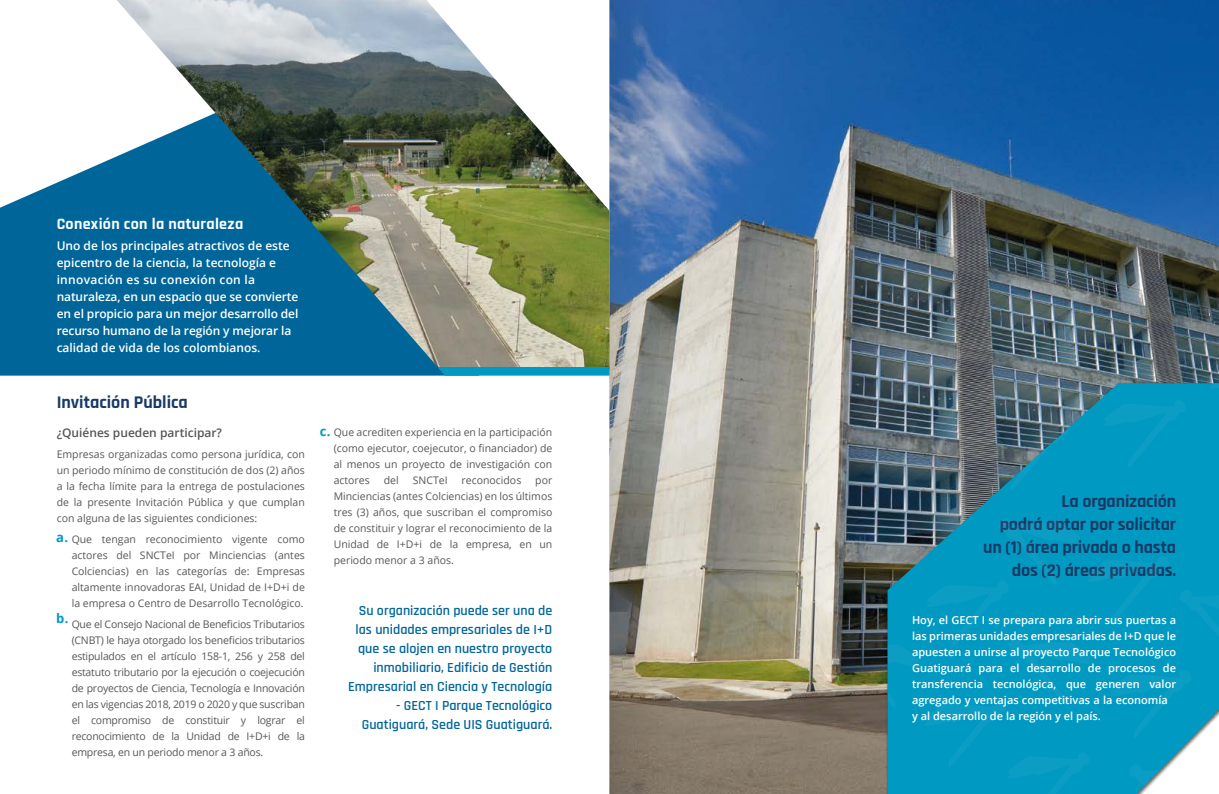
<style>
.page{position:relative;width:1219px;height:794px;background:#fff}
.page>*{position:absolute;margin:0;border:0;box-sizing:border-box;transform-origin:0 0}
.t1{font:700 18px/23px "Rajdhani";letter-spacing:-.01em;color:#183a65;text-align:right}
.t2{font:700 16px "Rajdhani";letter-spacing:.02em;color:#fff}
.t3{font:600 14px/19px "Rajdhani";color:#00669a;text-align:right}
.t4{font:700 13px "Open Sans";color:#0099c2}
.t5{font:600 12px/17px "Open Sans";color:#fff}
.t6{font:600 12px "Open Sans";color:#575756}
.t7{font:600 11px/16px "Open Sans";color:#fff}
.t8{font:10.5px/16px "Open Sans";color:#575756;text-align:justify}
</style>
<div class="page">
<img style="left:666px;top:0;width:553px;height:794px">
<svg style="left:0;top:156px;width:438px;height:219px;background:#1c77a5"></svg>
<img style="left:117px;top:0;width:492px;height:369px">
<svg style="left:438px;top:367px;width:171px;height:8px"></svg>
<svg style="left:887px;top:383px;width:332px;height:411px;background:#1692b5"></svg>
<svg style="left:609px;top:0;width:57px;height:794px;background:#7c8793"></svg>
<h2 class="t2" style="left:57px;top:214px;width:188px">Conexión con la naturaleza</h2>
<p class="t5" style="left:57px;top:237px;width:243px">Uno de los principales atractivos de este epicentro de la ciencia, la tecnología e innovación es su conexión con la naturaleza, en un espacio que se convierte en el propicio para un mejor desarrollo del recurso humano de la región y mejorar la calidad de vida de los colombianos.</p>
<h1 class="t1" style="left:57px;top:391px;width:133px">Invitación Pública</h1>
<p class="t6" style="left:57px;top:424px;width:167px">¿Quiénes pueden participar?</p>
<p class="t8" style="left:57px;top:446px;width:250px">Empresas organizadas como persona jurídica, con un periodo mínimo de constitución de dos (2) años a la fecha límite para la entrega de postulaciones de la presente Invitación Pública y que cumplan con alguna de las siguientes condiciones:</p>
<p class="t8" style="left:72px;top:531px;width:235px">Que tengan reconocimiento vigente como actores del SNCTeI por Minciencias (antes Colciencias) en las categorías de: Empresas altamente innovadoras EAI, Unidad de I+D+i de la empresa o Centro de Desarrollo Tecnológico.</p>
<p class="t8" style="left:72px;top:616px;width:235px">Que el Consejo Nacional de Beneficios Tributarios (CNBT) le haya otorgado los beneficios tributarios estipulados en el artículo 158-1, 256 y 258 del estatuto tributario por la ejecución o coejecución de proyectos de Ciencia, Tecnología e Innovación en las vigencias 2018, 2019 o 2020 y que suscriban el compromiso de constituir y lograr el reconocimiento de la Unidad de I+D+i de la empresa, en un periodo menor a 3 años.</p>
<p class="t4" style="left:56px;top:528px;width:13px">a.</p>
<p class="t4" style="left:56px;top:609px;width:14px">b.</p>
<p class="t8" style="left:334px;top:424px;width:220px">Que acrediten experiencia en la participación (como ejecutor, coejecutor, o financiador) de al menos un proyecto de investigación con actores</p>
<p class="t4" style="left:320px;top:422px;width:12px">c.</p>
<p class="t8" style="left:384px;top:472px;width:16px">del</p>
<p class="t8" style="left:413px;top:472px;width:36px">SNCTeI</p>
<p class="t8" style="left:462px;top:472px;width:61px">reconocidos</p>
<p class="t8" style="left:334px;top:472px;width:220px;text-indent:202px">por Minciencias (antes Colciencias) en los últimos tres (3) años, que suscriban el compromiso de constituir y lograr el reconocimiento de la Unidad de I+D+i de la empresa, en un periodo menor a 3 años.</p>
<h3 class="t3" style="left:348px;top:601px;width:206px">Su organización puede ser una de las unidades empresariales de I+D que se alojen en nuestro proyecto inmobiliario, Edificio de Gestión Empresarial en Ciencia y Tecnología</h3>
<h3 class="t3" style="left:362px;top:696px;width:192px">- GECT I Parque Tecnológico<br>Guatiguará, Sede UIS Guatiguará.</h3>
<h1 class="t1" style="left:983px;top:490px;width:194px">La organización<br>podrá optar por solicitar un (1) área privada o hasta dos (2) áreas privadas.</h1>
<p class="t7" style="left:912px;top:611px;width:266px">Hoy, el GECT I se prepara para abrir sus puertas a las primeras unidades empresariales de I+D que le apuesten a unirse al proyecto Parque Tecnológico Guatiguará para el desarrollo de procesos de transferencia tecnológica, que generen valor agregado y ventajas competitivas a la economía y al desarrollo de la región y el país.</p>
</div>
